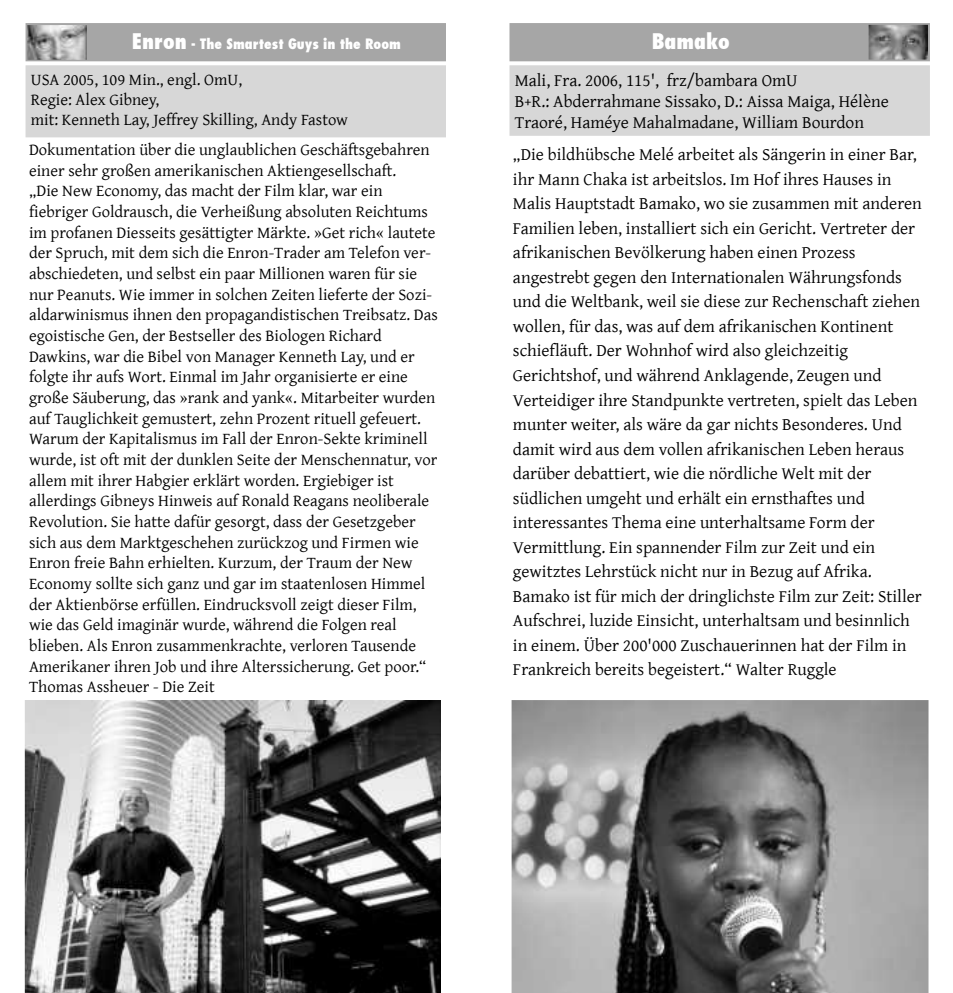
<style>
.page{position:relative;width:953px;height:993px;background:#fff}
.page>*{position:absolute;margin:0;border:0;box-sizing:border-box;transform-origin:0 0}
.t1{font:21px "Fujiyama Extra Bold Plain";color:#fff}
.t2{font:17.5px/24.5px "Gentium";letter-spacing:.015em;color:#000}
.t3{font:16.62px/20.7px "Gentium";letter-spacing:.015em;color:#000}
.t4{font:14px "Fujiyama Extra Bold Plain";color:#fff}
.s1{font-size:21px}
</style>
<div class="page">
<div style="left:27px;top:25px;width:417px;height:35px;background:#a6a6a6"></div>
<div style="left:26px;top:23px;width:420px;height:38px;border:4px solid #a6a6a6"></div>
<div style="left:511px;top:25px;width:417px;height:35px;background:#a6a6a6"></div>
<div style="left:509px;top:23px;width:420px;height:38px;border:4px solid #a6a6a6"></div>
<img style="left:868px;top:25px;width:59px;height:35px">
<img style="left:25px;top:700px;width:416px;height:292px">
<img style="left:511px;top:700px;width:417px;height:292px">
<div style="left:27px;top:67px;width:417px;height:69px;background:#d7d7d7"></div>
<div style="left:26px;top:65px;width:420px;height:72px;border:4px solid #d7d7d7"></div>
<img style="left:27px;top:25px;width:59px;height:35px">
<div style="left:511px;top:67px;width:417px;height:67px;background:#d7d7d7"></div>
<div style="left:509px;top:65px;width:420px;height:71px;border:4px solid #d7d7d7"></div>
<p class="t4" style="left:132px;top:38px;width:267px"><span class="s1">Enron</span> - Th e Sm artestGuys in th e Room</p>
<p class="t1" style="left:651px;top:32px;width:80px">Bam ak o</p>
<p class="t3" style="left:31px;top:70px;width:315px;line-height:19.9px">USA 2005,109 Min.,e ngl.Om U,<br>Regie: Alex Gibney,<br>m it: Ke nne th Lay,Je ffre y Sk illing,Andy Fastow</p>
<p class="t2" style="left:514px;top:70px;width:373px;line-height:21px">Mali,Fra.2006,115', frz/bam bara Om U<br>B+ R.: Abderrah m ane Sissak o,D.: Aissa Maiga,H élène<br>Traoré,H am éye Mah alm adane,W illiam Bourdon</p>
<p class="t3" style="left:29px;top:140px;width:410px">Dok um e ntation über die unglaublich e n Gesch äftsge bah re n einer seh r großen am erik anisch en Ak tiengesellsch aft.<br>„Die New Econom y,das m ach tder Film k lar,w ar ein<br>fie briger Goldrausch ,die Verh eißung absolute n Reich tum s im profane n Diesseits gesättigter Märk te .»Ge trich « laute te der Spruch ,m itdem sich die Enron-Trader am Telefon ver&shy;absch iedeten,und selbstein paar Millionen w aren für sie nur Peanuts.W ie im m er in solch en Z eiten lieferte der Sozi&shy;aldarw inism us ih ne n de n propagandistisch e n Treibsatz.Das egoistisch e Gen,der Bestseller des Biologen Rich ard<br>Daw k ins,w ar die Bibelvon Manager Kenneth Lay,und er folgte ih r aufs W ort.Einm alim Jah r organisierte er eine große Säuberung,das »rank and yank «.Mitarbeiter w urde n aufTauglich k eitge m ustert,zeh n Proze ntritue llge fe uert.<br>W arum der Kapitalism us im Fallder Enron-Sek te k rim ine ll w urde,istoftm itder dunk len Seite der Mensch ennatur,vor alle m m itih rer H abgier erk lärtw orde n.Ergie biger ist allerdings Gibneys H inw eis aufRonald Reagans neoliberale Re volution.Sie h atte dafür gesorgt,dass der Gese tzge ber sich aus dem Mark tgesch eh en zurück zogund Firm en w ie Enron freie Bah n erh ielten.Kurzum ,der Traum der New Econom y sollte sich ganz und gar im staate nlose n H im m e l der Ak tienbörse erfüllen.Eindruck svollzeigtdieser Film ,<br>w ie das Geld im aginär w urde,w äh rend die Folgen real blieben.Als Enron zusam m enk rach te,verloren Tausende<br>Am erik aner ih re n Job und ih re Alterssich erung.Ge tpoor.“ Th omas Assh euer- Die Zeit</p>
<p class="t2" style="left:513px;top:143px;width:410px">„Die bildh übsch e Me lé arbeite tals Sängerin in einer Bar, ih r Mann Ch ak a istarbeitslos.Im H ofih res H auses in Malis H auptstadtBam ak o,w o sie zusam m en m itanderen Fam ilie n le be n,installiertsich ein Gerich t.Vertre ter der afrik anisch en Bevölk erungh aben einen Prozess angestrebtgegen den Internationalen W äh rungsfonds und die W eltbank ,w eilsie diese zur Rech ensch aftzieh en w ollen,für das,w as aufdem afrik anisch en Kontinent<br>sch ie fläuft.Der W oh nh ofw ird also gleich zeitig<br>Gerich tsh of,und w äh rend Ank lagende,Z eugen und Verteidiger ih re Standpunk te vertre te n,spie ltdas Le be n m unter w eiter,als w äre da gar nich ts Besonderes.Und dam itw ird aus de m volle n afrik anisch e n Le be n h eraus darüber debattiert,w ie die nördlich e W eltm itder südlich en um geh tund erh ältein ernsth aftes und interessantes Th em a eine unterh altsam e Form der<br>Verm ittlung.Ein spanne nder Film zur Z eitund ein<br>ge w itztes Leh rstück nich tnur in Bezug aufAfrik a.<br>Bam ak o istfür m ich der dringlich ste Film zur Z eit: Stiller Aufsch rei,luzide Einsich t,unterh altsam und besinnlich in einem .Über 200'000 Z usch auerinnen h atder Film in Frank reich bereits be geistert.“ W alter Ruggle</p>
</div>
